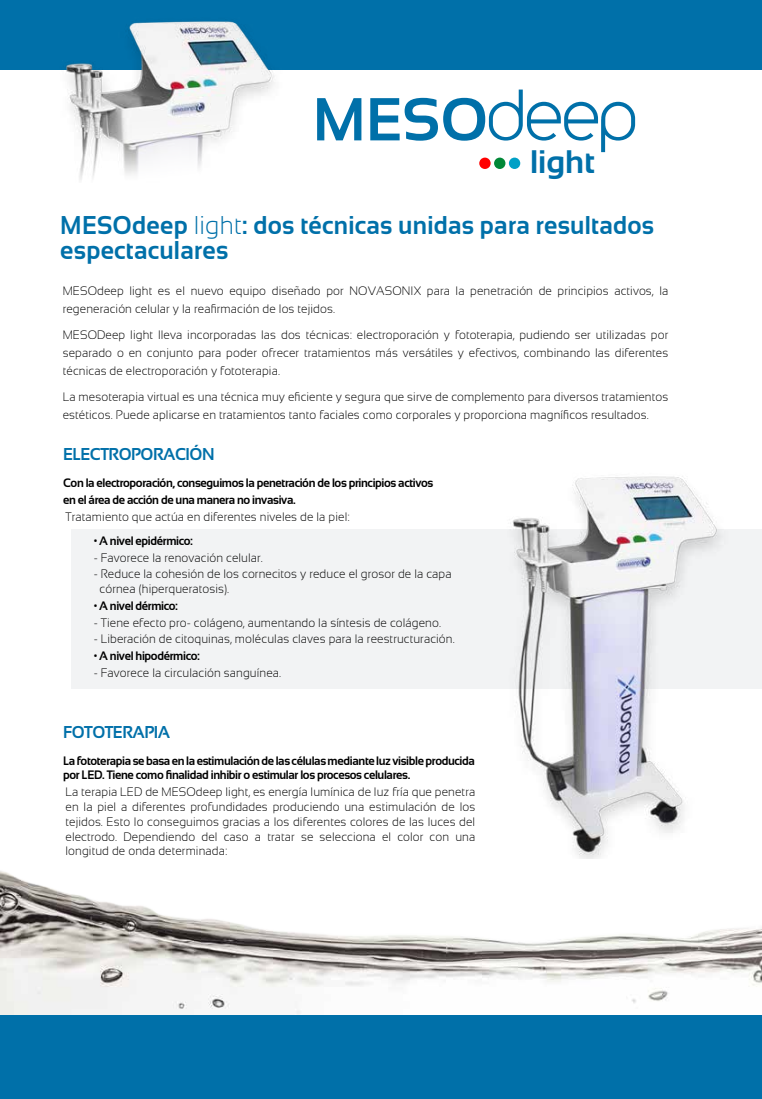
<style>
.page{position:relative;width:762px;height:1099px;background:#fff}
.page>*{position:absolute;margin:0;border:0;box-sizing:border-box;transform-origin:0 0}
.t1{font:700 60.5px "Sansation";color:#0070a9}
.t2{font:700 32.5px "Sansation";color:#0070a9}
.t3{font:700 25.75px/25px "Sansation";letter-spacing:.01em;color:#0070a9;scale:.95 1}
.t4{font:700 17.12px "Sansation";letter-spacing:-.03em;color:#0070a9;scale:.95 1}
.t5{font:300 12.25px/14.8px "Sansation";letter-spacing:.01em;color:#000;scale:.95 1}
.t6{font:700 12.25px/17.1px "Sansation";letter-spacing:-.03em;color:#000;scale:.95 1}
.s1{font-family:"Y2 K Neophyte";font-weight:400}
.s2{font-weight:300}
</style>
<div class="page">
<img style="left:0;top:858px;width:762px;height:157px">
<div style="left:71px;top:529px;width:691px;height:160px;background:#f2f3f4"></div>
<div style="left:0;top:0;width:762px;height:70px;background:#0070a9"></div>
<div style="left:0;top:1015px;width:762px;height:83px;background:#0070a9"></div>
<img style="left:510px;top:476px;width:210px;height:382px">
<img style="left:66px;top:21px;width:208px;height:159px">
<div style="left:479px;top:158px;width:11px;height:11px;background:#f00;border-radius:50%"></div>
<div style="left:494px;top:158px;width:11px;height:11px;background:#008837;border-radius:50%"></div>
<div style="left:509px;top:158px;width:11px;height:11px;background:#00a0c6;border-radius:50%"></div>
<h1 class="t1" style="left:313px;top:86px;width:325px">MESO<span class="s1">deep</span></h1>
<h2 class="t2" style="left:530px;top:144px;width:66px">light</h2>
<h3 class="t3" style="left:60px;top:213px;width:626px">MESOdeep <span class="s2">light</span>: dos técnicas unidas para resultados espectaculares</h3>
<p class="t5" style="left:63px;top:281px;width:639px;line-height:18.4px">MESOdeep light es el nuevo equipo diseñado por NOVASONIX para la penetración de principios activos, la regeneración celular y la reafirmación de los tejidos.</p>
<p class="t5" style="left:63px;top:325px;width:639px;line-height:18.4px;text-align:justify">MESODeep light lleva incorporadas las dos técnicas: electroporación y fototerapia, pudiendo ser utilizadas por separado o en conjunto para poder ofrecer tratamientos más versátiles y efectivos, combinando las diferentes técnicas de electroporación y fototerapia.</p>
<p class="t5" style="left:63px;top:387px;width:639px;line-height:18.4px">La mesoterapia virtual es una técnica muy eficiente y segura que sirve de complemento para diversos tratamientos estéticos. Puede aplicarse en tratamientos tanto faciales como corporales y proporciona magníficos resultados.</p>
<h3 class="t4" style="left:63px;top:444px;width:161px">ELECTROPORACIÓN</h3>
<p class="t6" style="left:63px;top:474px;width:391px">Con la electroporación, conseguimos la penetración de los principios activos en el área de acción de una manera no invasiva.</p>
<p class="t5" style="left:65px;top:509px;width:301px">Tratamiento que actúa en diferentes niveles de la piel:</p>
<p class="t6" style="left:94px;top:532px;width:106px">• A nivel epidérmico:</p>
<p class="t5" style="left:94px;top:550px;width:180px">- Favorece la renovación celular.</p>
<p class="t5" style="left:100px;top:566px;width:372px;text-indent:-6px">- Reduce la cohesión de los cornecitos y reduce el grosor de la capa córnea (hiperqueratosis).</p>
<p class="t6" style="left:94px;top:597px;width:90px">• A nivel dérmico:</p>
<p class="t5" style="left:94px;top:615px;width:367px">- Tiene efecto pro- colágeno, aumentando la síntesis de colágeno.</p>
<p class="t5" style="left:94px;top:631px;width:381px">- Liberación de citoquinas, moléculas claves para la reestructuración.</p>
<p class="t6" style="left:94px;top:647px;width:113px">• A nivel hipodérmico:</p>
<p class="t5" style="left:94px;top:665px;width:199px">- Favorece la circulación sanguínea.</p>
<h3 class="t4" style="left:63px;top:722px;width:114px">FOTOTERAPIA</h3>
<p class="t6" style="left:63px;top:753px;width:435px;line-height:14.8px">La fototerapia se basa en la estimulación de las células mediante luz visible producida por LED. Tiene como finalidad inhibir o estimular los procesos celulares.</p>
<p class="t5" style="left:65px;top:784px;width:433px;text-align:justify">La terapia LED de MESOdeep light, es energía lumínica de luz fría que penetra en la piel a diferentes profundidades produciendo una estimulación de los tejidos. Esto lo conseguimos gracias a los diferentes colores de las luces del electrodo. Dependiendo del caso a tratar se selecciona el color con una longitud de onda determinada:</p>
</div>
